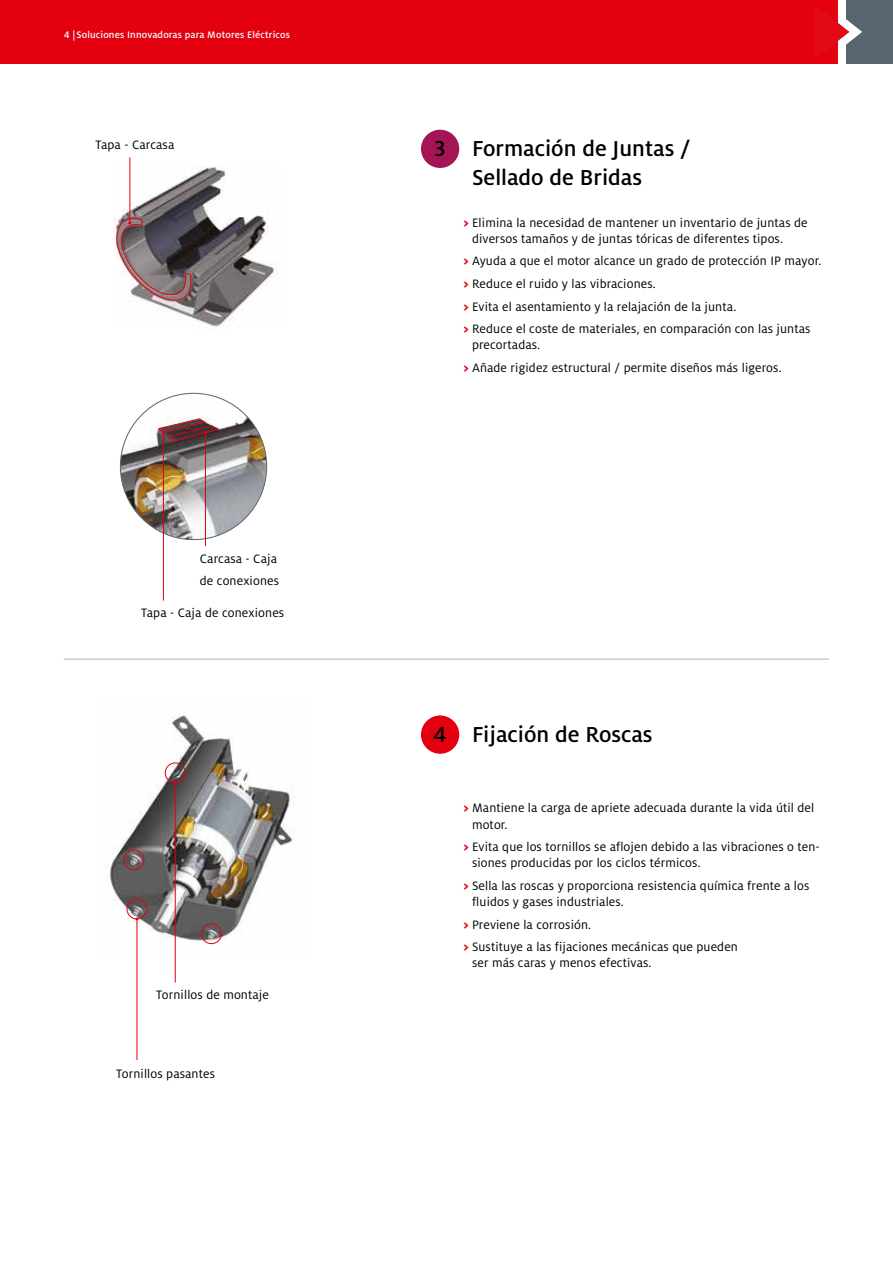
<style>
.page{position:relative;width:893px;height:1263px;background:#fff}
.page>*{position:absolute;margin:0;border:0;box-sizing:border-box;transform-origin:0 0}
.t1{font:500 24px/28.8px "Henkel Milo";color:#000}
.t2{font:13.5px/22.5px "Henkel Milo";letter-spacing:.01em;color:#000}
.t3{font:500 10.5px "Henkel Milo";letter-spacing:.015em;color:#fff}
.s1{font-weight:700;color:#e3000f}
</style>
<div class="page">
<div style="left:846px;top:0;width:47px;height:64px;background:#57666d"></div>
<div style="left:0;top:0;width:838px;height:64px;background:#e3000f"></div>
<svg style="left:838px;top:19px;width:24px;height:26px"></svg>
<img style="left:110px;top:715px;width:185px;height:241px">
<hr style="left:137px;top:919px;width:1px;height:141px;background:#e3000f">
<hr style="left:175px;top:783px;width:1px;height:199px;background:#e3000f">
<div style="left:165px;top:762px;width:21px;height:21px;border:1px solid #e3000f;border-radius:50%"></div>
<div style="left:124px;top:849px;width:20px;height:21px;border:1px solid #e3000f;border-radius:50%"></div>
<div style="left:127px;top:899px;width:20px;height:20px;border:1px solid #e3000f;border-radius:50%"></div>
<div style="left:201px;top:923px;width:21px;height:21px;border:1px solid #e3000f;border-radius:50%"></div>
<img style="left:120px;top:393px;width:147px;height:147px;border-radius:73px">
<hr style="left:163px;top:432px;width:1px;height:169px;background:#e3000f">
<hr style="left:205px;top:433px;width:1px;height:113px;background:#e3000f">
<svg style="left:157px;top:418px;width:63px;height:24px"></svg>
<img style="left:122px;top:167px;width:154px;height:160px">
<hr style="left:129px;top:157px;width:1px;height:66px;background:#e3000f">
<svg style="left:113px;top:216px;width:81px;height:88px;background:#84767b"></svg>
<div style="left:421px;top:130px;width:38px;height:38px;background:#a31557;border-radius:50%"></div>
<hr style="left:64px;top:658px;width:765px;height:2px;background:#c7cdd0">
<div style="left:421px;top:715px;width:38px;height:39px;background:#e3000f;border-radius:50%"></div>
<p class="t3" style="left:64px;top:29px;width:228px">4 |Soluciones Innovadoras para Motores Eléctricos</p>
<p class="t2" style="left:96px;top:133px;width:80px">Tapa - Carcasa</p>
<p class="t2" style="left:200px;top:547px;width:81px">Carcasa - Caja de conexiones</p>
<p class="t2" style="left:141px;top:601px;width:144px">Tapa - Caja de conexiones</p>
<p class="t2" style="left:156px;top:983px;width:114px">Tornillos de montaje</p>
<p class="t2" style="left:116px;top:1063px;width:100px">Tornillos pasantes</p>
<h1 class="t1" style="left:435px;top:134px;width:12px">3</h1>
<h1 class="t1" style="left:472px;top:134px;width:220px">Formación de Juntas /<br>Sellado de Bridas</h1>
<p class="t2" style="left:472px;top:214px;width:337px;line-height:16.2px;text-indent:-9px"><span class="s1">&gt;</span> Elimina la necesidad de mantener un inventario de juntas de diversos tamaños y de juntas tóricas de diferentes tipos.</p>
<p class="t2" style="left:463px;top:250px;width:359px"><span class="s1">&gt;</span> Ayuda a que el motor alcance un grado de protección IP mayor. <span class="s1">&gt;</span> Reduce el ruido y las vibraciones.<br><span class="s1">&gt;</span> Evita el asentamiento y la relajación de la junta.<br><span class="s1">&gt;</span> Reduce el coste de materiales, en comparación con las juntas</p>
<p class="t2" style="left:463px;top:334px;width:320px;text-indent:9px">precortadas.<br><span class="s1">&gt;</span> Añade rigidez estructural / permite diseños más ligeros.</p>
<h1 class="t1" style="left:433px;top:720px;width:15px">4</h1>
<h1 class="t1" style="left:472px;top:720px;width:182px">Fijación de Roscas</h1>
<p class="t2" style="left:472px;top:800px;width:344px;line-height:16.2px;text-indent:-9px"><span class="s1">&gt;</span> Mantiene la carga de apriete adecuada durante la vida útil del motor.</p>
<p class="t2" style="left:472px;top:839px;width:349px;line-height:16.2px;text-indent:-9px"><span class="s1">&gt;</span> Evita que los tornillos se aflojen debido a las vibraciones o ten&shy;siones producidas por los ciclos térmicos.</p>
<p class="t2" style="left:472px;top:878px;width:339px;line-height:16.2px;text-indent:-9px"><span class="s1">&gt;</span> Sella las roscas y proporciona resistencia química frente a los fluidos y gases industriales.</p>
<p class="t2" style="left:463px;top:913px;width:276px"><span class="s1">&gt;</span> Previene la corrosión.<br><span class="s1">&gt;</span> Sustituye a las fijaciones mecánicas que pueden</p>
<p class="t2" style="left:472px;top:952px;width:181px">ser más caras y menos efectivas.</p>
</div>
